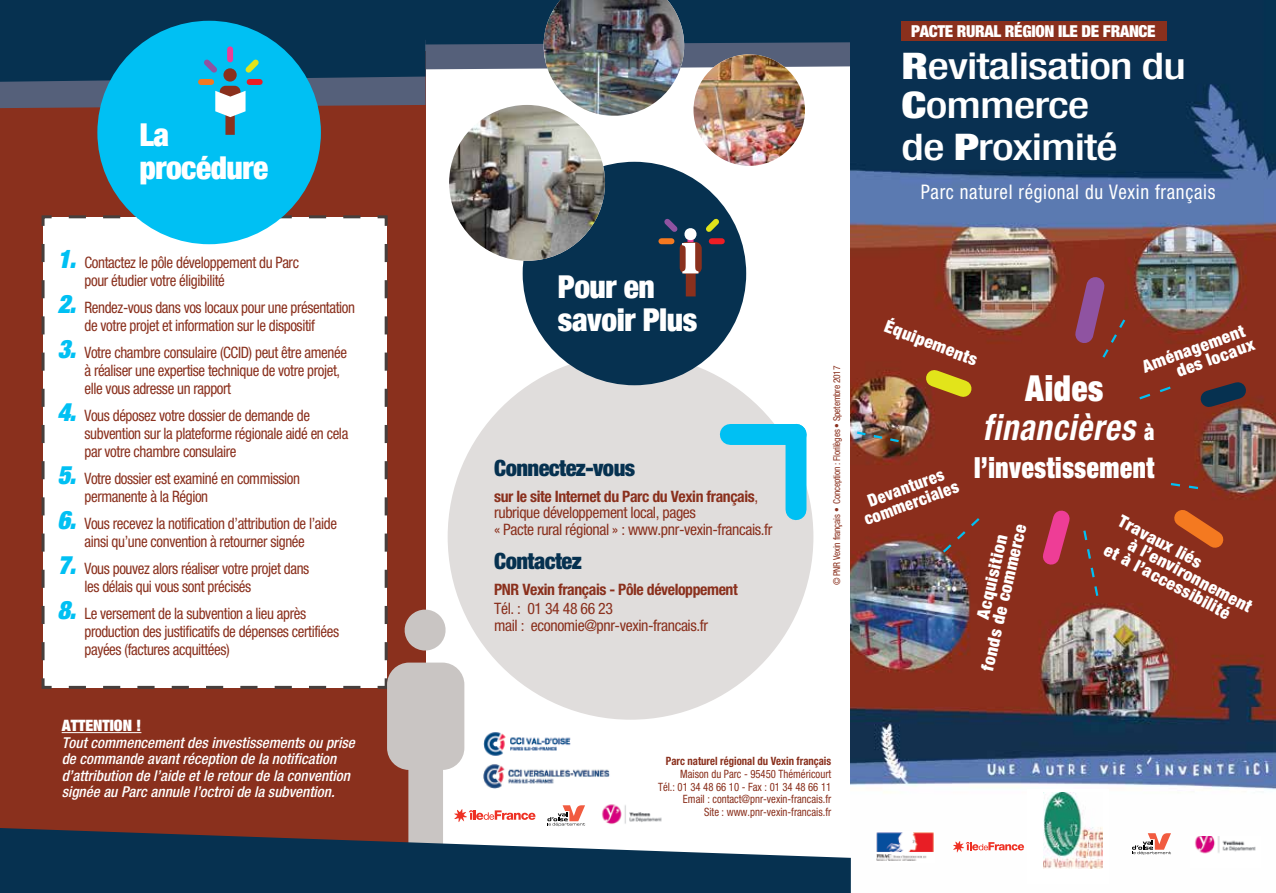
<style>
.page{position:relative;width:1276px;height:893px;background:#fff}
.page>*{position:absolute;margin:0;border:0;box-sizing:border-box;transform-origin:0 0}
.t1{font:700 62.7px "Cambria";color:#fff;scale:1.08 1}
.t2{font:500 condensed 36.75px/40.5px "Helvetica Neue";letter-spacing:-.02em;color:#fff;scale:1.27 1}
.t3{font:italic 700 condensed 35.85px/38.2px "Helvetica Neue";letter-spacing:.025em;color:#fff;text-align:center;scale:.91 1}
.t4{font:900 condensed 31.5px/33px "Helvetica Neue";letter-spacing:-.015em;color:#fff}
.t5{font:900 expanded 29.1px "Helvetica Neue";letter-spacing:.025em;color:#fff;scale:.86 1}
.t6{font:900 condensed 22.5px "Helvetica Neue";letter-spacing:-.025em;color:#063150}
.t7{font:condensed 20.1px "Helvetica Neue";letter-spacing:.035em;color:#fff;scale:.94 1}
.t8{font:900 condensed 17.25px/16px "Helvetica Neue";color:#fff;text-align:right}
.t9{font:900 condensed 17.25px/16px "Helvetica Neue";color:#fff;text-align:center;scale:.94 1}
.t10{font:900 condensed 16.5px "Helvetica Neue";letter-spacing:-.02em;color:#fff}
.t11{font:condensed 15.75px/18px "Helvetica Neue";letter-spacing:-.025em;color:#8a301d;scale:.95 1}
.t12{font:condensed 15.75px/16.5px "Helvetica Neue";letter-spacing:-.025em;color:#8a301d}
.t13{font:700 condensed 15.75px "Helvetica Neue";letter-spacing:-.025em;color:#8a301d}
.t14{font:900 expanded 15.75px "Helvetica Neue";color:#fff}
.t15{font:italic 500 condensed 15px/16.5px "Helvetica Neue";color:#fff}
.t16{font:condensed 11.4px/12.8px "Helvetica Neue";color:#8a301d;text-align:right;scale:.93 1}
.t17{font:700 condensed 11.4px "Helvetica Neue";color:#8a301d;scale:.93 1}
.t18{font:condensed 9.45px "Helvetica Neue";letter-spacing:-.025em;color:#8a301d}
.s1{font-weight:900;font-style:italic;font-stretch:expanded;font-size:25.5px;color:#00c0f3}
.s2{font-weight:700}
.s3{font-weight:900}
.s4{font-weight:900;font-style:normal;font-stretch:expanded}
.s5{font-weight:900;font-style:normal;font-stretch:expanded;font-size:22.65px}
</style>
<div class="page">
<img style="left:850px;top:0;width:426px;height:853px">
<div style="left:0;top:51px;width:425px;height:842px;background:#8a301d"></div>
<div style="left:41px;top:214px;width:347px;height:475px;background:#fff"></div>
<div style="left:448px;top:354px;width:365px;height:366px;background:#e0dddc;border-radius:50%"></div>
<img style="left:602px;top:804px;width:60px;height:21px">
<svg style="left:547px;top:805px;width:38px;height:21px"></svg>
<hr style="left:62px;top:732px;width:79px;height:1px;background:#fff">
<div style="left:97px;top:21px;width:224px;height:223px;background:#00c0f3;border-radius:50%"></div>
<div style="left:523px;top:162px;width:223px;height:223px;background:#063150;border-radius:50%"></div>
<div style="left:785px;top:434px;width:21px;height:76px;background:#00c0f3"></div>
<div style="left:730px;top:424px;width:66px;height:21px;background:#00c0f3"></div>
<svg style="left:385px;top:235px;width:150px;height:593px"></svg>
<svg style="left:0;top:828px;width:851px;height:65px;fill:#063150"></svg>
<img style="left:693px;top:54px;width:112px;height:112px;border-radius:56px">
<img style="left:449px;top:105px;width:156px;height:156px;border-radius:78px">
<div style="left:1028px;top:790px;width:81px;height:94px;background:#fff"></div>
<img style="left:1043px;top:793px;width:59px;height:75px">
<img style="left:876px;top:832px;width:58px;height:29px">
<img style="left:1190px;top:836px;width:71px;height:18px">
<img style="left:482px;top:730px;width:89px;height:28px">
<img style="left:482px;top:764px;width:128px;height:24px">
<svg style="left:1132px;top:833px;width:39px;height:22px"></svg>
<svg style="left:953px;top:841px;width:71px;height:11px"></svg>
<div style="left:901px;top:21px;width:266px;height:19px;background:#8a301d"></div>
<svg style="left:940px;top:516px;width:42px;height:39px;background:#853425"></svg>
<svg style="left:854px;top:430px;width:47px;height:14px"></svg>
<svg style="left:1137px;top:385px;width:36px;height:16px"></svg>
<img style="left:0;top:0;width:862px;height:135px">
<div style="left:687px;top:234px;width:6px;height:10px;background:#ee3d96"></div>
<div style="left:712px;top:238px;width:10px;height:6px;background:#ed1d24"></div>
<div style="left:661px;top:238px;width:10px;height:6px;background:#f47920"></div>
<div style="left:679px;top:242px;width:23px;height:32px;background:#8a301d;border-radius:6px"></div>
<svg style="left:659px;top:218px;width:65px;height:23px"></svg>
<svg style="left:1062px;top:264px;width:65px;height:96px;background:#8a3636"></svg>
<svg style="left:1188px;top:370px;width:70px;height:49px;background:#703932"></svg>
<svg style="left:1159px;top:481px;width:79px;height:81px;background:#963a1f"></svg>
<svg style="left:1031px;top:499px;width:69px;height:99px;background:#95312d"></svg>
<svg style="left:913px;top:357px;width:71px;height:53px;background:#94501c"></svg>
<h3 class="t4" style="left:139px;top:117px;width:130px">La procédure</h3>
<p class="t11" style="left:84px;top:254px;width:227px;text-indent:-27px"><span class="s1">1.</span> Contactez le pôle développement du Parc pour étudier votre éligibilité</p>
<p class="t11" style="left:84px;top:299px;width:286px;text-indent:-27px"><span class="s1">2.</span> Rendez-vous dans vos locaux pour une présentation de votre projet et information sur le dispositif</p>
<p class="t11" style="left:84px;top:344px;width:278px;text-indent:-27px"><span class="s1">3.</span> Votre chambre consulaire (CCID) peut être amenée à réaliser une expertise technique de votre projet, elle vous adresse un rapport</p>
<p class="t11" style="left:84px;top:407px;width:279px;text-indent:-27px"><span class="s1">4.</span> Vous déposez votre dossier de demande de subvention sur la plateforme régionale aidé en cela par votre chambre consulaire</p>
<p class="t11" style="left:84px;top:470px;width:228px;text-indent:-27px"><span class="s1">5.</span> Votre dossier est examiné en commission permanente à la Région</p>
<p class="t11" style="left:57px;top:515px;width:296px;text-align:center"><span class="s1">6.</span> Vous recevez la notification d’attribution de l’aide ainsi qu’une convention à retourner signée</p>
<p class="t11" style="left:84px;top:560px;width:238px;text-indent:-27px"><span class="s1">7.</span> Vous pouvez alors réaliser votre projet dans les délais qui vous sont précisés</p>
<p class="t11" style="left:84px;top:605px;width:270px;text-indent:-27px"><span class="s1">8.</span> Le versement de la subvention a lieu après production des justificatifs de dépenses certifiées payées (factures acquittées)</p>
<p class="t14" style="left:62px;top:715px;width:81px">Attention !</p>
<p class="t15" style="left:62px;top:734px;width:294px">Tout commencement des investissements ou prise de commande avant réception de la notification d’attribution de l’aide et le retour de la convention signée au Parc annule l’octroi de la subvention.</p>
<h1 class="t1" style="left:679px;top:208px;width:21px">i</h1>
<h3 class="t4" style="left:558px;top:268px;width:141px">Pour en savoir Plus</h3>
<h3 class="t6" style="left:494px;top:454px;width:143px">Connectez-vous</h3>
<p class="t12" style="left:494px;top:488px;width:280px"><span class="s2">sur le site Internet du Parc du Vexin français</span>, rubrique développement local, pages<br>« Pacte rural régional » : www.pnr-vexin-francais.fr</p>
<h3 class="t6" style="left:494px;top:547px;width:89px">Contactez</h3>
<p class="t13" style="left:494px;top:580px;width:245px">PNR Vexin français - Pôle développement</p>
<p class="t12" style="left:494px;top:600px;width:215px">Tél. : 01 34 48 66 23<br>mail : economie@pnr-vexin-francais.fr</p>
<p class="t10" style="left:911px;top:21px;width:245px">Pacte rural région ILE DE FRANCE</p>
<h2 class="t2" style="left:901px;top:46px;width:225px"><span class="s3">R</span>evitalisation du<br><span class="s3">C</span>ommerce<br>de <span class="s3">P</span>roximité</h2>
<p class="t7" style="left:921px;top:180px;width:315px">Parc naturel régional du Vexin français</p>
<p class="t18" style="left:831px;top:585px;width:221px;rotate:-90deg">© PNR Vexin français • Conception : Florilèges • Spetembre 2017</p>
<p class="t8" style="left:888px;top:317px;width:99px;rotate:21deg">équipements</p>
<p class="t8" style="left:1140px;top:359px;width:114px;rotate:-20deg">Aménagement des locaux</p>
<h3 class="t3" style="left:982px;top:369px;width:190px"><span class="s4">Aides </span>financières <span class="s5">à</span></h3>
<h3 class="t5" style="left:974px;top:449px;width:211px">l’investissement</h3>
<p class="t9" style="left:856px;top:497px;width:107px;rotate:-20deg">Devantures commerciales</p>
<p class="t8" style="left:963px;top:665px;width:151px;text-align:left;text-indent:49px;rotate:-77deg">Acquisition fonds de commerce</p>
<p class="t8" style="left:1123px;top:512px;width:93px;rotate:28deg">Travaux liés</p>
<p class="t8" style="left:1133px;top:536px;width:139px;rotate:28deg">à l’environnement</p>
<p class="t8" style="left:1109px;top:541px;width:142px;rotate:28deg">et à l’accessibilité</p>
<p class="t17" style="left:666px;top:754px;width:179px">Parc naturel régional du Vexin français</p>
<p class="t16" style="left:658px;top:767px;width:188px">Maison du Parc - 95450 Théméricourt<br>Tél.: 01 34 48 66 10 - Fax : 01 34 48 66 11<br>Email : contact@pnr-vexin-francais.fr<br>Site : www.pnr-vexin-francais.fr</p>
</div>
